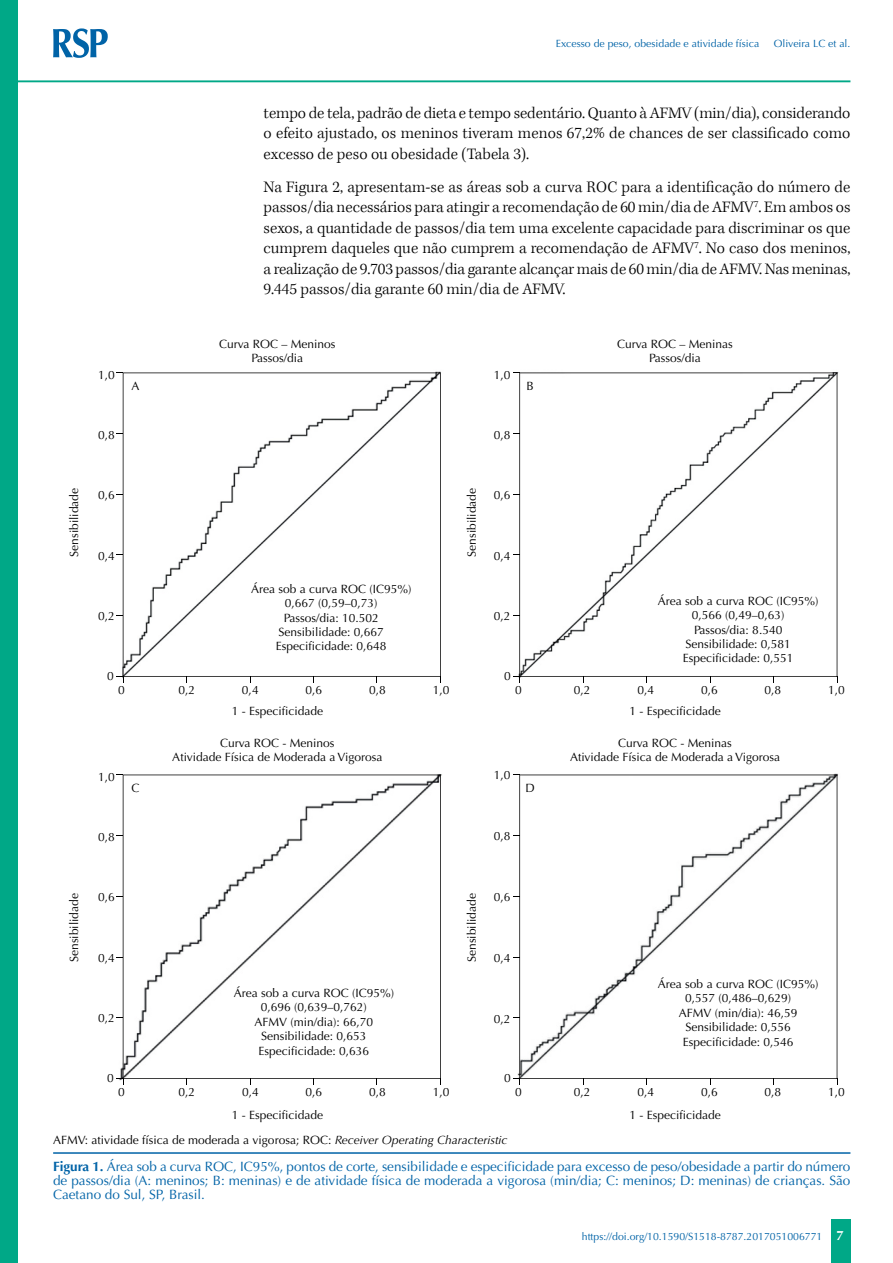
<style>
.page{position:relative;width:893px;height:1263px;background:#fff}
.page>*{position:absolute;margin:0;border:0;box-sizing:border-box;transform-origin:0 0}
.t1{font:300 16.5px/20.4px "Kepler Std";color:#000;text-align:justify}
.t2{font:13.5px/14.2px "Optima";color:#0063a7;text-align:justify}
.t3{font:700 13.5px "Optima";color:#fff}
.t4{font:12px/14.4px "Optima";color:#000;text-align:center}
.t5{font:10.5px "Optima";color:#0063a7}
.s1{font-style:italic}
.s2{font-weight:700}
</style>
<div class="page">
<div style="left:831px;top:1220px;width:20px;height:43px;background:#00a887"></div>
<div style="left:0;top:0;width:18px;height:1263px;background:#00a887"></div>
<svg style="left:53px;top:28px;width:55px;height:30px"></svg>
<hr style="left:18px;top:80px;width:832px;height:2px;background:#00a887">
<hr style="left:53px;top:1152px;width:797px;height:2px;background:#0063a7">
<svg style="left:123px;top:372px;width:318px;height:305px"></svg>
<svg style="left:519px;top:372px;width:318px;height:305px"></svg>
<svg style="left:123px;top:774px;width:318px;height:305px"></svg>
<svg style="left:519px;top:774px;width:318px;height:305px"></svg>
<svg style="left:117px;top:676px;width:7px;height:7px"></svg>
<svg style="left:513px;top:676px;width:7px;height:7px"></svg>
<svg style="left:117px;top:1078px;width:7px;height:7px"></svg>
<svg style="left:513px;top:1078px;width:7px;height:7px"></svg>
<p class="t5" style="left:556px;top:37px;width:205px">Excesso de peso, obesidade e atividade física</p>
<p class="t5" style="left:774px;top:37px;width:78px">Oliveira LC et al.</p>
<h1 class="t1" style="left:264px;top:103px;width:588px">tempo de tela, padrão de dieta e tempo sedentário. Quanto à AFMV (min/dia), considerando o efeito ajustado, os meninos tiveram menos 67,2% de chances de ser classificado como excesso de peso ou obesidade (Tabela 3).</h1>
<p class="t1" style="left:264px;top:177px;width:588px">Na Figura 2, apresentam-se as áreas sob a curva ROC para a identificação do número de passos/dia necessários para atingir a recomendação de 60 min/dia de AFMV<sup>7</sup>. Em ambos os sexos, a quantidade de passos/dia tem uma excelente capacidade para discriminar os que cumprem daqueles que não cumprem a recomendação de AFMV<sup>7</sup>. No caso dos meninos, a realização de 9.703 passos/dia garante alcançar mais de 60 min/dia de AFMV. Nas meninas, 9.445 passos/dia garante 60 min/dia de AFMV.</p>
<p class="t4" style="left:67px;top:557px;width:70px;rotate:-90deg">Sensibilidade</p>
<p class="t4" style="left:67px;top:962px;width:70px;rotate:-90deg">Sensibilidade</p>
<p class="t4" style="left:219px;top:337px;width:118px">Curva ROC – Meninos<br>Passos/dia</p>
<p class="t4" style="left:617px;top:337px;width:117px">Curva ROC – Meninas<br>Passos/dia</p>
<p class="t4" style="left:98px;top:367px;width:18px">1,0</p>
<p class="t4" style="left:494px;top:367px;width:18px">1,0</p>
<p class="t4" style="left:132px;top:379px;width:10px">A</p>
<p class="t4" style="left:526px;top:379px;width:9px">B</p>
<p class="t4" style="left:98px;top:428px;width:18px">0,8</p>
<p class="t4" style="left:494px;top:428px;width:18px">0,8</p>
<p class="t4" style="left:98px;top:488px;width:18px">0,6</p>
<p class="t4" style="left:98px;top:548px;width:18px">0,4</p>
<p class="t4" style="left:465px;top:557px;width:70px;rotate:-90deg">Sensibilidade</p>
<p class="t4" style="left:494px;top:488px;width:18px">0,6</p>
<p class="t4" style="left:494px;top:548px;width:18px">0,4</p>
<p class="t4" style="left:98px;top:609px;width:18px">0,2</p>
<p class="t4" style="left:251px;top:582px;width:162px">Área sob a curva ROC (IC95%)<br>0,667 (0,59–0,73)<br>Passos/dia: 10.502<br>Sensibilidade: 0,667<br>Especificidade: 0,648</p>
<p class="t4" style="left:494px;top:609px;width:18px">0,2</p>
<p class="t4" style="left:658px;top:594px;width:162px">Área sob a curva ROC (IC95%)<br>0,566 (0,49–0,63)<br>Passos/dia: 8.540<br>Sensibilidade: 0,581<br>Especificidade: 0,551</p>
<p class="t4" style="left:107px;top:669px;width:8px">0</p>
<p class="t4" style="left:504px;top:669px;width:8px">0</p>
<p class="t4" style="left:118px;top:683px;width:8px">0</p>
<p class="t4" style="left:178px;top:683px;width:18px">0,2</p>
<p class="t4" style="left:242px;top:683px;width:18px">0,4</p>
<p class="t4" style="left:306px;top:683px;width:18px">0,6</p>
<p class="t4" style="left:369px;top:683px;width:18px">0,8</p>
<p class="t4" style="left:433px;top:683px;width:18px">1,0</p>
<p class="t4" style="left:232px;top:704px;width:93px">1 - Especificidade</p>
<p class="t4" style="left:172px;top:736px;width:212px">Curva ROC - Meninos<br>Atividade Física de Moderada a Vigorosa</p>
<p class="t4" style="left:515px;top:683px;width:8px">0</p>
<p class="t4" style="left:574px;top:683px;width:18px">0,2</p>
<p class="t4" style="left:637px;top:683px;width:18px">0,4</p>
<p class="t4" style="left:701px;top:683px;width:18px">0,6</p>
<p class="t4" style="left:765px;top:683px;width:18px">0,8</p>
<p class="t4" style="left:828px;top:683px;width:18px">1,0</p>
<p class="t4" style="left:629px;top:704px;width:93px">1 - Especificidade</p>
<p class="t4" style="left:570px;top:736px;width:212px">Curva ROC - Meninas<br>Atividade Física de Moderada a Vigorosa</p>
<p class="t4" style="left:98px;top:769px;width:18px">1,0</p>
<p class="t4" style="left:98px;top:830px;width:18px">0,8</p>
<p class="t4" style="left:494px;top:768px;width:18px">1,0</p>
<p class="t4" style="left:132px;top:781px;width:10px">C</p>
<p class="t4" style="left:525px;top:781px;width:11px">D</p>
<p class="t4" style="left:494px;top:829px;width:18px">0,8</p>
<p class="t4" style="left:98px;top:890px;width:18px">0,6</p>
<p class="t4" style="left:98px;top:950px;width:18px">0,4</p>
<p class="t4" style="left:465px;top:962px;width:70px;rotate:-90deg">Sensibilidade</p>
<p class="t4" style="left:494px;top:890px;width:18px">0,6</p>
<p class="t4" style="left:494px;top:951px;width:18px">0,4</p>
<p class="t4" style="left:98px;top:1011px;width:18px">0,2</p>
<p class="t4" style="left:234px;top:986px;width:162px">Área sob a curva ROC (IC95%)<br>0,696 (0,639–0,762)<br>AFMV (min/dia): 66,70<br>Sensibilidade: 0,653<br>Especificidade: 0,636</p>
<p class="t4" style="left:494px;top:1012px;width:18px">0,2</p>
<p class="t4" style="left:107px;top:1071px;width:8px">0</p>
<p class="t4" style="left:504px;top:1071px;width:8px">0</p>
<p class="t4" style="left:118px;top:1085px;width:8px">0</p>
<p class="t4" style="left:178px;top:1085px;width:18px">0,2</p>
<p class="t4" style="left:242px;top:1085px;width:18px">0,4</p>
<p class="t4" style="left:306px;top:1085px;width:18px">0,6</p>
<p class="t4" style="left:369px;top:1085px;width:18px">0,8</p>
<p class="t4" style="left:433px;top:1085px;width:18px">1,0</p>
<p class="t4" style="left:515px;top:1085px;width:8px">0</p>
<p class="t4" style="left:658px;top:977px;width:162px">Área sob a curva ROC (IC95%)<br>0,557 (0,486–0,629)<br>AFMV (min/dia): 46,59<br>Sensibilidade: 0,556<br>Especificidade: 0,546</p>
<p class="t4" style="left:574px;top:1085px;width:18px">0,2</p>
<p class="t4" style="left:637px;top:1085px;width:18px">0,4</p>
<p class="t4" style="left:701px;top:1085px;width:18px">0,6</p>
<p class="t4" style="left:765px;top:1085px;width:18px">0,8</p>
<p class="t4" style="left:828px;top:1085px;width:18px">1,0</p>
<p class="t4" style="left:232px;top:1108px;width:93px">1 - Especificidade</p>
<p class="t4" style="left:629px;top:1108px;width:93px">1 - Especificidade</p>
<p class="t4" style="left:53px;top:1133px;width:456px">AFMV: atividade física de moderada a vigorosa; ROC: <span class="s1">Receiver Operating Characteristic</span></p>
<p class="t2" style="left:53px;top:1159px;width:799px"><span class="s2">Figura 1.</span> Área sob a curva ROC, IC95%, pontos de corte, sensibilidade e especificidade para excesso de peso/obesidade a partir do número de passos/dia (A: meninos; B: meninas) e de atividade física de moderada a vigorosa (min/dia; C: meninos; D: meninas) de crianças. São Caetano do Sul, SP, Brasil.</p>
<p class="t5" style="left:582px;top:1230px;width:242px">https://doi.org/10.1590/S1518-8787.2017051006771</p>
<p class="t3" style="left:836px;top:1227px;width:9px">7</p>
</div>
